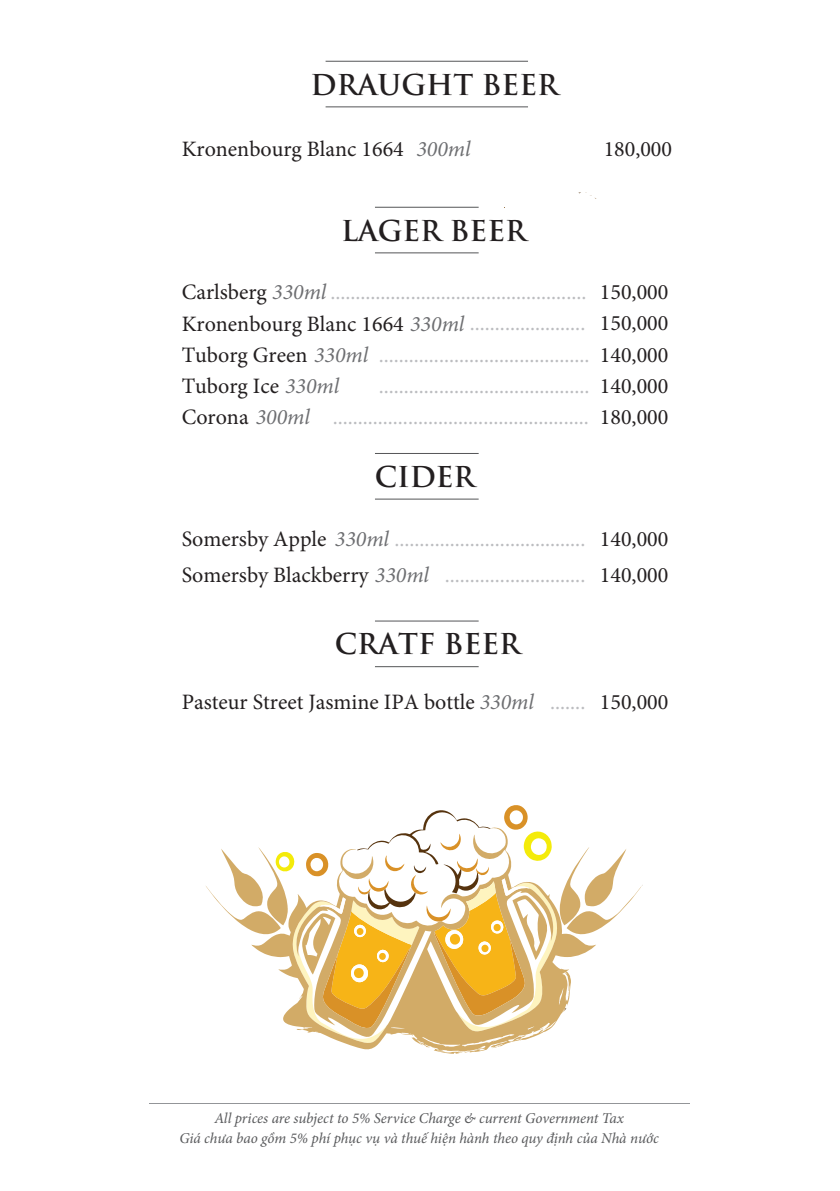
<style>
.page{position:relative;width:840px;height:1191px;background:#fff}
.page>*{position:absolute;margin:0;border:0;box-sizing:border-box;transform-origin:0 0}
.t1{font:700 28px "Trajan Pro";color:#231f20}
.t2{font:22px/31.2px "Minion Pro";color:#bcbdc0}
.t3{font:22px/31.2px "Minion Pro";color:#231f20;text-align:justify}
.t4{font:italic 15px/20.4px "Minion Pro";letter-spacing:-.005em;color:#58595b;text-align:center}
.s1{font-style:italic;color:#6d6e71}
.s2{color:#231f20}
.s3{color:#bcbdc0}
</style>
<div class="page">
<svg style="left:206px;top:847px;width:435px;height:206px"></svg>
<svg style="left:275px;top:805px;width:283px;height:240px"></svg>
<hr style="left:375px;top:498px;width:103px;height:1px;background:#58595b">
<hr style="left:375px;top:453px;width:103px;height:1px;background:#58595b">
<hr style="left:375px;top:666px;width:103px;height:1px;background:#58595b">
<hr style="left:375px;top:620px;width:103px;height:1px;background:#58595b">
<hr style="left:375px;top:252px;width:103px;height:1px;background:#58595b">
<hr style="left:375px;top:207px;width:103px;height:1px;background:#58595b">
<hr style="left:325px;top:106px;width:202px;height:1px;background:#58595b">
<hr style="left:325px;top:61px;width:202px;height:1px;background:#58595b">
<hr style="left:150px;top:1103px;width:539px;height:1px;background:#939598">
<p class="t1" style="left:310px;top:67px;width:249px">DRAUGHT BEER</p>
<p class="t3" style="left:181px;top:134px;width:290px">Kronenbourg Blanc 1664 <span class="s1">300ml</span></p>
<p class="t3" style="left:603px;top:134px;width:70px">180,000</p>
<p class="t1" style="left:341px;top:213px;width:186px">LAGER BEER</p>
<p class="t2" style="left:181px;top:277px;width:406px"><span class="s2">Carlsberg</span> <span class="s1">330ml</span> ...................................................<br><span class="s2">Kronenbourg Blanc 1664</span> <span class="s1">330ml</span> .......................<br><span class="s2">Tuborg Green</span> <span class="s1">330ml<br></span><span class="s2">Tuborg Ice</span> <span class="s1">330ml<br></span><span class="s2">Corona</span> <span class="s1">300ml</span></p>
<p class="t2" style="left:332px;top:339px;width:258px;text-align:right">.......................................... .......................................... ...................................................</p>
<p class="t3" style="left:599px;top:277px;width:70px">150,000<br>150,000<br>140,000<br>140,000<br>180,000</p>
<p class="t1" style="left:374px;top:459px;width:101px">CIDER</p>
<p class="t2" style="left:181px;top:523px;width:405px"><span class="s2">Somersby Apple</span> <span class="s1">330ml</span> ......................................</p>
<p class="t3" style="left:599px;top:523px;width:70px">140,000</p>
<p class="t2" style="left:181px;top:559px;width:488px"><span class="s2">Somersby Blackberry</span> <span class="s1">330ml</span> ............................ <span class="s2">140,000</span></p>
<p class="t1" style="left:335px;top:627px;width:187px">CRATF BEER</p>
<p class="t3" style="left:181px;top:686px;width:488px">Pasteur Street Jasmine IPA bottle <span class="s1">330ml</span> <span class="s3">.......</span> 150,000</p>
<p class="t4" style="left:179px;top:1107px;width:480px">All prices are subject to 5% Service Charge &amp; current Government Tax<br>Giá chưa bao gồm 5% phí phục vụ và thuế hiện hành theo quy định của Nhà nước</p>
</div>
